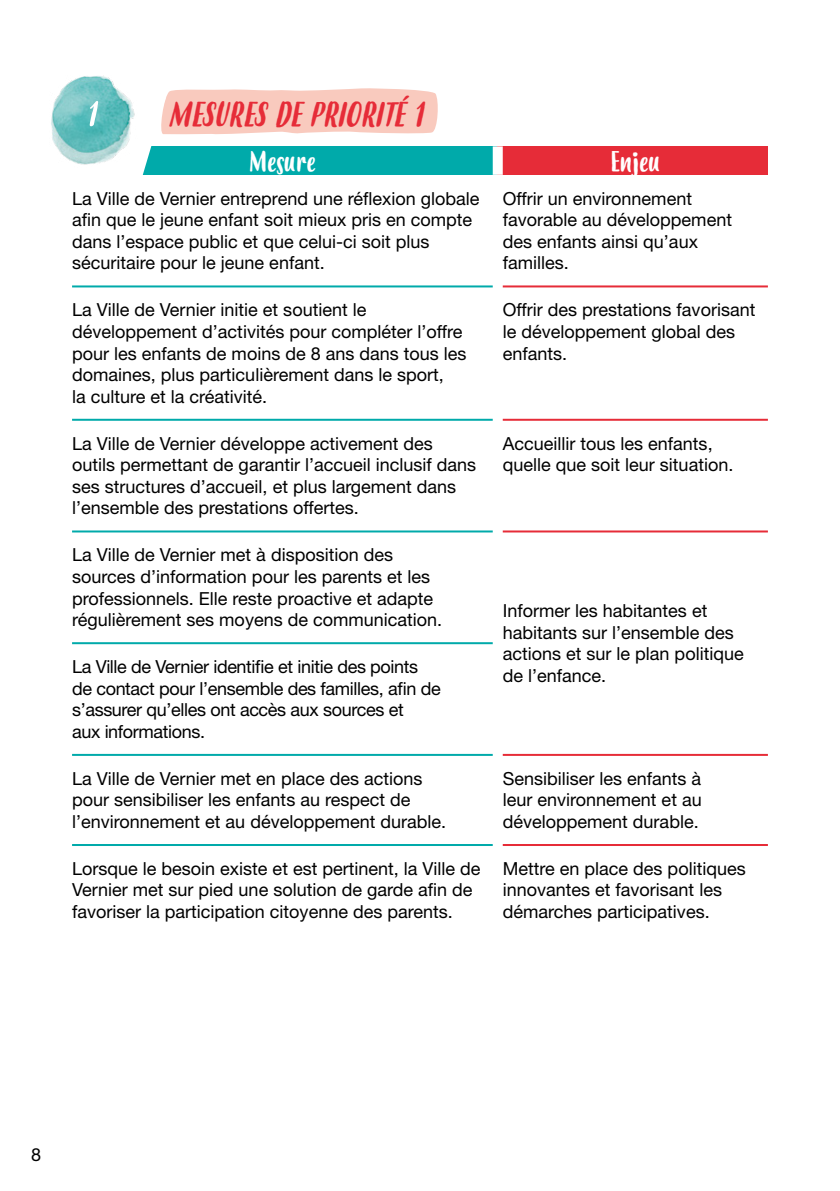
<style>
.page{position:relative;width:840px;height:1191px;background:#fff}
.page>*{position:absolute;margin:0;border:0;box-sizing:border-box;transform-origin:0 0}
.Titre_3{font:italic 34px "Budidaya";color:#e62c38}
.Titre_4{font:28px "Budidaya";color:#fff}
.t1{font:18px/21.6px "Helvetica Neue LT Std";color:#000}
.t2{font:18px/21.6px "Helvetica Neue LT Std";letter-spacing:-.02em;color:#000}
</style>
<div class="page">
<div style="left:72px;top:146px;width:425px;height:29px;background:#0aa"></div>
<div style="left:497px;top:146px;width:270px;height:29px;background:#e62c38"></div>
<div style="left:492px;top:146px;width:10px;height:29px;background:#fff"></div>
<hr style="left:72px;top:754px;width:420px;height:2px;background:#0aa">
<hr style="left:72px;top:285px;width:420px;height:2px;background:#0aa">
<hr style="left:72px;top:419px;width:420px;height:2px;background:#0aa">
<hr style="left:72px;top:530px;width:420px;height:2px;background:#0aa">
<hr style="left:72px;top:642px;width:420px;height:2px;background:#0aa">
<hr style="left:72px;top:844px;width:420px;height:2px;background:#0aa">
<hr style="left:502px;top:285px;width:265px;height:2px;background:#e62c38">
<hr style="left:502px;top:419px;width:265px;height:2px;background:#e62c38">
<hr style="left:502px;top:530px;width:265px;height:2px;background:#e62c38">
<hr style="left:502px;top:754px;width:265px;height:2px;background:#e62c38">
<hr style="left:502px;top:844px;width:265px;height:2px;background:#e62c38">
<svg style="left:51px;top:75px;width:387px;height:100px"></svg>
<p class="Titre_3" style="left:168px;top:96px;width:256px">MESURES DE PRIORITÉ 1</p>
<p class="Titre_4" style="left:249px;top:146px;width:68px">Mesure</p>
<p class="Titre_4" style="left:610px;top:146px;width:51px">Enjeu</p>
<p class="t1" style="left:72px;top:187px;width:409px">La Ville de Vernier entreprend une réflexion globale afin que le jeune enfant soit mieux pris en compte dans l’espace public et que celui-ci soit plus sécuritaire pour le jeune enfant.</p>
<p class="t1" style="left:502px;top:187px;width:231px">Offrir un environnement favorable au développement des enfants ainsi qu’aux familles.</p>
<p class="t1" style="left:72px;top:299px;width:396px">La Ville de Vernier initie et soutient le développement d’activités pour compléter l’offre pour les enfants de moins de 8 ans dans tous les domaines, plus particulièrement dans le sport,<br>la culture et la créativité.</p>
<p class="t1" style="left:502px;top:299px;width:254px">Offrir des prestations favorisant le développement global des enfants.</p>
<p class="t1" style="left:72px;top:432px;width:405px">La Ville de Vernier développe activement des outils permettant de garantir l’accueil inclusif dans ses structures d’accueil, et plus largement dans l’ensemble des prestations offertes.</p>
<p class="t1" style="left:502px;top:432px;width:232px">Accueillir tous les enfants, quelle que soit leur situation.</p>
<p class="t1" style="left:72px;top:544px;width:371px">La Ville de Vernier met à disposition des sources d’information pour les parents et les professionnels. Elle reste proactive et adapte régulièrement ses moyens de communication.</p>
<p class="t1" style="left:502px;top:600px;width:242px">Informer les habitantes et habitants sur l’ensemble des actions et sur le plan politique de l’enfance.</p>
<p class="t2" style="left:72px;top:655px;width:370px">La Ville de Vernier identifie et initie des points de contact pour l’ensemble des familles, afin de s’assurer qu’elles ont accès aux sources et<br>aux informations.</p>
<p class="t1" style="left:72px;top:767px;width:375px">La Ville de Vernier met en place des actions pour sensibiliser les enfants au respect de l’environnement et au développement durable.</p>
<p class="t1" style="left:502px;top:767px;width:200px;text-align:justify">Sensibiliser les enfants à leur environnement et au développement durable.</p>
<p class="t1" style="left:72px;top:857px;width:410px">Lorsque le besoin existe et est pertinent, la Ville de<br>Vernier met sur pied une solution de garde afin de favoriser la participation citoyenne des parents.</p>
<p class="t1" style="left:502px;top:857px;width:244px">Mettre en place des politiques innovantes et favorisant les démarches participatives.</p>
<p class="t1" style="left:31px;top:1144px;width:12px">8</p>
</div>
